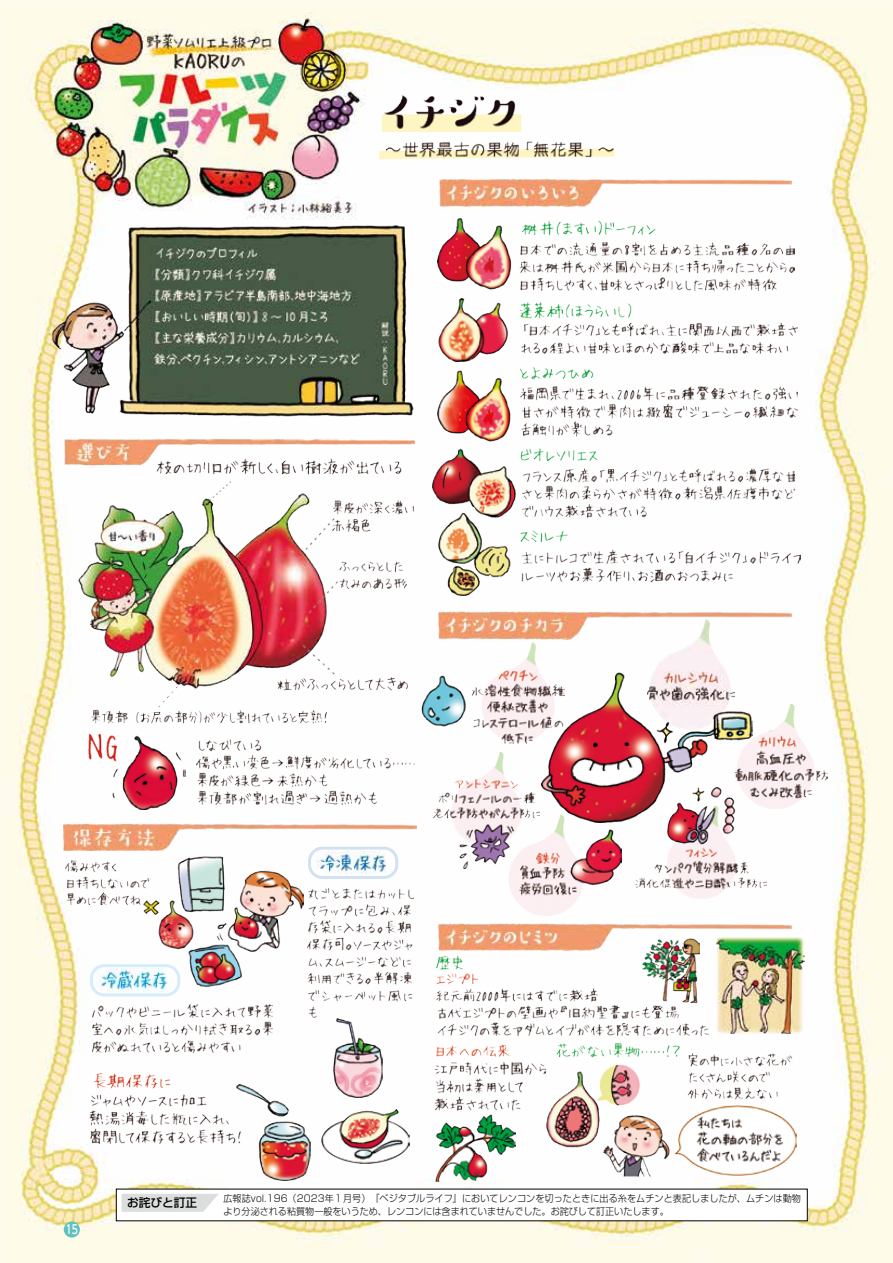
<style>
.page{position:relative;width:893px;height:1263px;background:#fff}
.page>*{position:absolute;margin:0;border:0;box-sizing:border-box;transform-origin:0 0}
.t1{font:500 12.45px "UD Shin Go Pro";color:#fff;scale:.75 1}
.t2{font:500 11.7px "Shin Go Pr 6 N";color:#000}
.t3{font:300 9.6px "Shin Go Pr 6 N";letter-spacing:.01em;color:#000;scale:.95 1}
</style>
<div class="page">
<img style="left:0;top:0;width:893px;height:1263px">
<img style="left:375px;top:89px;width:252px;height:75px">
<img style="left:47px;top:220px;width:371px;height:202px">
<img style="left:78px;top:491px;width:253px;height:200px">
<img style="left:197px;top:740px;width:217px;height:64px">
<img style="left:88px;top:734px;width:98px;height:75px">
<img style="left:141px;top:850px;width:163px;height:139px">
<img style="left:236px;top:1084px;width:74px;height:97px">
<img style="left:333px;top:1019px;width:50px;height:79px">
<img style="left:421px;top:643px;width:144px;height:101px">
<img style="left:647px;top:639px;width:87px;height:32px">
<img style="left:752px;top:704px;width:75px;height:105px">
<img style="left:636px;top:786px;width:130px;height:113px">
<img style="left:509px;top:814px;width:112px;height:101px">
<img style="left:433px;top:752px;width:107px;height:116px">
<img style="left:321px;top:1109px;width:89px;height:54px">
<img style="left:96px;top:968px;width:73px;height:23px">
<img style="left:316px;top:851px;width:73px;height:23px">
<img style="left:332px;top:501px;width:81px;height:31px">
<img style="left:339px;top:561px;width:67px;height:27px">
<img style="left:65px;top:860px;width:86px;height:44px">
<img style="left:93px;top:1003px;width:179px;height:50px">
<img style="left:437px;top:955px;width:272px;height:81px">
<img style="left:434px;top:1044px;width:112px;height:67px">
<img style="left:642px;top:950px;width:58px;height:52px">
<img style="left:435px;top:1114px;width:81px;height:68px">
<img style="left:547px;top:1043px;width:249px;height:134px">
<img style="left:717px;top:937px;width:87px;height:97px">
<img style="left:89px;top:1069px;width:157px;height:75px">
<img style="left:307px;top:887px;width:107px;height:132px">
<img style="left:277px;top:677px;width:130px;height:13px">
<img style="left:91px;top:704px;width:235px;height:19px">
<img style="left:153px;top:473px;width:257px;height:6px">
<img style="left:62px;top:436px;width:356px;height:37px">
<img style="left:542px;top:671px;width:210px;height:151px">
<img style="left:439px;top:611px;width:353px;height:28px">
<img style="left:439px;top:179px;width:353px;height:27px">
<img style="left:63px;top:824px;width:354px;height:26px">
<img style="left:439px;top:923px;width:353px;height:27px">
<div style="left:90px;top:964px;width:90px;height:32px;border:3px solid #d3edfb;border-radius:13px"></div>
<div style="left:308px;top:847px;width:90px;height:32px;border:3px solid #d3e1f3;border-radius:13px"></div>
<img style="left:206px;top:477px;width:29px;height:27px">
<img style="left:300px;top:514px;width:38px;height:39px">
<img style="left:304px;top:577px;width:37px;height:39px">
<img style="left:298px;top:640px;width:40px;height:37px">
<img style="left:156px;top:673px;width:34px;height:37px">
<img style="left:437px;top:216px;width:79px;height:75px">
<img style="left:437px;top:298px;width:77px;height:63px">
<img style="left:438px;top:369px;width:77px;height:73px">
<img style="left:432px;top:448px;width:86px;height:69px">
<img style="left:439px;top:512px;width:76px;height:84px">
<img style="left:518px;top:217px;width:276px;height:74px">
<img style="left:518px;top:299px;width:279px;height:58px">
<img style="left:518px;top:367px;width:279px;height:70px">
<img style="left:518px;top:448px;width:276px;height:69px">
<img style="left:518px;top:525px;width:282px;height:61px">
<div style="left:64px;top:1221px;width:16px;height:16px;background:#61c1be;border-radius:50%"></div>
<div style="left:116px;top:1189px;width:691px;height:32px;background:#fff"></div>
<svg style="left:122px;top:1194px;width:96px;height:18px;background:#dedfdf"></svg>
<p class="t1" style="left:66px;top:1219px;width:18px">15</p>
<p class="t2" style="left:127px;top:1193px;width:72px">お詫びと訂正</p>
<p class="t3" style="left:223px;top:1190px;width:609px">広報誌vol.196（2023年１月号）『ベジタブルライフ』においてレンコンを切ったときに出る糸をムチンと表記しましたが、ムチンは動物</p>
<p class="t3" style="left:223px;top:1203px;width:470px">より分泌される粘質物一般をいうため、レンコンには含まれていませんでした。お詫びして訂正いたします。</p>
</div>
